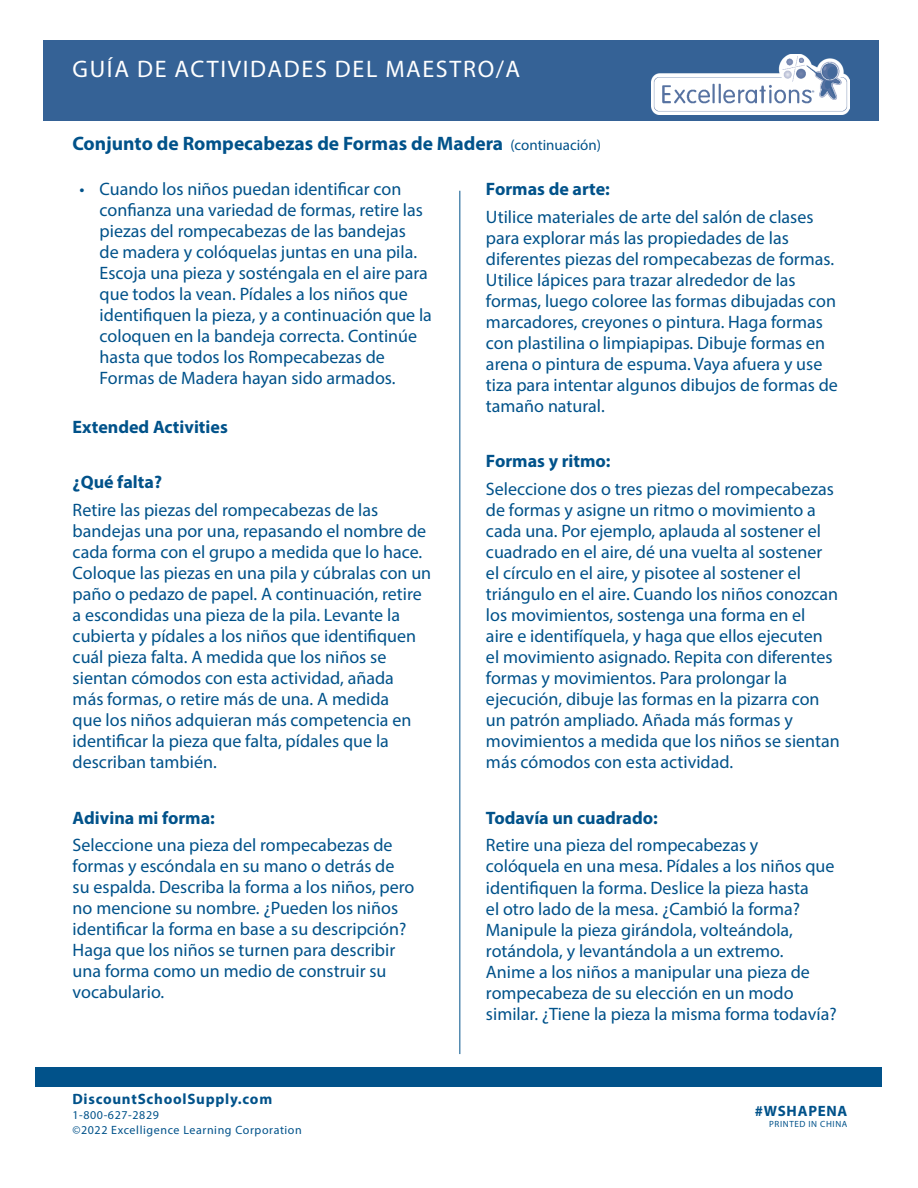
<style>
.page{position:relative;width:918px;height:1188px;background:#fff}
.page>*{position:absolute;margin:0;border:0;box-sizing:border-box;transform-origin:0 0}
.t1{font:24px "Myriad Pro";letter-spacing:.07em;color:#fff}
.t2{font:700 19.5px "Myriad Pro";color:#01528a}
.t3{font:18px/21px "Myriad Pro";color:#01528a}
.t4{font:700 18px "Myriad Pro";color:#01528a}
.t5{font:700 15px "Myriad Pro";letter-spacing:.05em;color:#01528a}
.t6{font:12px/15px "Myriad Pro";letter-spacing:.05em;color:#01528a}
.t7{font:9px "Myriad Pro";letter-spacing:.07em;color:#01528a}
.s1{font-weight:400;font-size:15px}
</style>
<div class="page">
<div style="left:43px;top:40px;width:836px;height:82px;background:#356296"></div>
<img style="left:651px;top:54px;width:198px;height:61px">
<div style="left:36px;top:1067px;width:846px;height:19px;background:#01528a"></div>
<hr style="left:459px;top:191px;width:1px;height:863px;background:#01528a">
<h1 class="t1" style="left:73px;top:55px;width:449px">GUÍA DE ACTIVIDADES DEL MAESTRO/A</h1>
<p class="t2" style="left:72px;top:130px;width:530px">Conjunto de Rompecabezas de Formas de Madera <span class="s1">(continuación)</span></p>
<p class="t3" style="left:100px;top:178px;width:334px;text-indent:-20px">• Cuando los niños puedan identificar con confianza una variedad de formas, retire las piezas del rompecabezas de las bandejas<br>de madera y colóquelas juntas en una pila.<br>Escoja una pieza y sosténgala en el aire para que todos la vean. Pídales a los niños que identifiquen la pieza, y a continuación que la coloquen en la bandeja correcta. Continúe hasta que todos los Rompecabezas de Formas de Madera hayan sido armados.</p>
<p class="t4" style="left:73px;top:415px;width:157px">Extended Activities</p>
<p class="t4" style="left:486px;top:177px;width:125px">Formas de arte:</p>
<p class="t3" style="left:486px;top:206px;width:353px">Utilice materiales de arte del salón de clases para explorar más las propiedades de las diferentes piezas del rompecabezas de formas.<br>Utilice lápices para trazar alrededor de las formas, luego coloree las formas dibujadas con marcadores, creyones o pintura. Haga formas con plastilina o limpiapipas. Dibuje formas en arena o pintura de espuma. Vaya afuera y use tiza para intentar algunos dibujos de formas de tamaño natural.</p>
<p class="t4" style="left:73px;top:470px;width:91px">¿Qué falta?</p>
<p class="t3" style="left:73px;top:499px;width:360px">Retire las piezas del rompecabezas de las bandejas una por una, repasando el nombre de cada forma con el grupo a medida que lo hace.<br>Coloque las piezas en una pila y cúbralas con un paño o pedazo de papel. A continuación, retire a escondidas una pieza de la pila. Levante la cubierta y pídales a los niños que identifiquen cuál pieza falta. A medida que los niños se sientan cómodos con esta actividad, añada<br>más formas, o retire más de una. A medida<br>que los niños adquieran más competencia en identificar la pieza que falta, pídales que la describan también.</p>
<p class="t4" style="left:73px;top:806px;width:144px">Adivina mi forma:</p>
<p class="t3" style="left:73px;top:834px;width:343px">Seleccione una pieza del rompecabezas de formas y escóndala en su mano o detrás de su espalda. Describa la forma a los niños, pero no mencione su nombre. ¿Pueden los niños identificar la forma en base a su descripción?<br>Haga que los niños se turnen para describir una forma como un medio de construir su vocabulario.</p>
<p class="t5" style="left:72px;top:1089px;width:201px">DiscountSchoolSupply.com</p>
<p class="t6" style="left:72px;top:1107px;width:231px">1-800-627-2829<br>©2022 Excelligence Learning Corporation</p>
<p class="t4" style="left:486px;top:450px;width:126px">Formas y ritmo:</p>
<p class="t3" style="left:486px;top:478px;width:355px">Seleccione dos o tres piezas del rompecabezas de formas y asigne un ritmo o movimiento a cada una. Por ejemplo, aplauda al sostener el cuadrado en el aire, dé una vuelta al sostener el círculo en el aire, y pisotee al sostener el triángulo en el aire. Cuando los niños conozcan los movimientos, sostenga una forma en el<br>aire e identifíquela, y haga que ellos ejecuten el movimiento asignado. Repita con diferentes formas y movimientos. Para prolongar la ejecución, dibuje las formas en la pizarra con un patrón ampliado. Añada más formas y movimientos a medida que los niños se sientan más cómodos con esta actividad.</p>
<p class="t4" style="left:486px;top:806px;width:173px">Todavía un cuadrado:</p>
<p class="t3" style="left:486px;top:835px;width:352px">Retire una pieza del rompecabezas y colóquela en una mesa. Pídales a los niños que identifiquen la forma. Deslice la pieza hasta<br>el otro lado de la mesa. ¿Cambió la forma?<br>Manipule la pieza girándola, volteándola, rotándola, y levantándola a un extremo.<br>Anime a los niños a manipular una pieza de rompecabeza de su elección en un modo similar. ¿Tiene la pieza la misma forma todavía?</p>
<p class="t5" style="left:755px;top:1101px;width:94px">#WSHAPENA</p>
<p class="t7" style="left:769px;top:1118px;width:80px">PRINTED IN CHINA</p>
</div>
